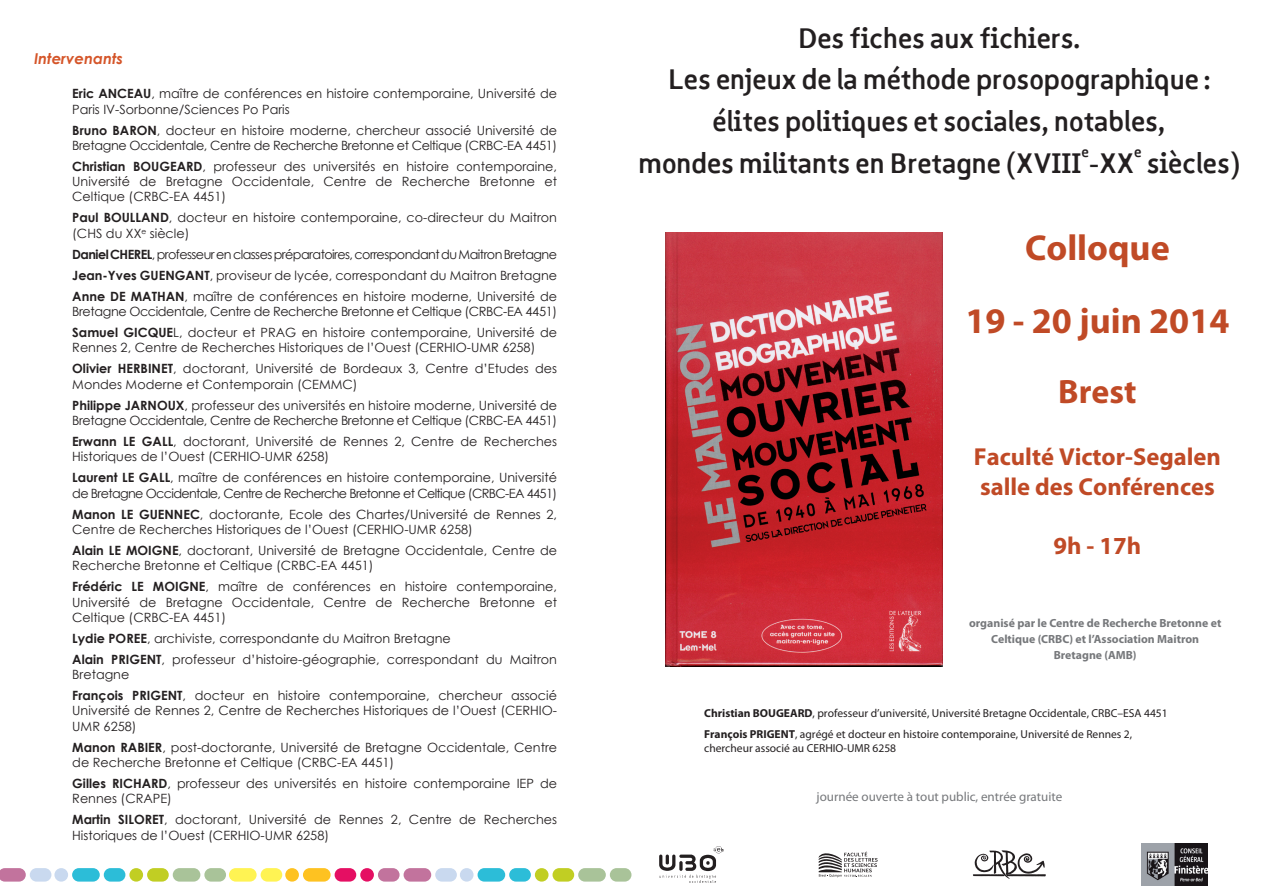
<style>
.page{position:relative;width:1263px;height:893px;background:#fff}
.page>*{position:absolute;margin:0;border:0;box-sizing:border-box;transform-origin:0 0}
.t1{font:700 36.15px "Myriad Pro";color:#c04a26}
.t2{font:700 33.9px "Myriad Pro";color:#c04a26}
.t3{font:700 29.25px/41.5px "Focus LF";color:#231f20;text-align:center}
.t4{font:700 24.6px/29.5px "Myriad Pro";color:#c04a26}
.t5{font:700 15.45px "Focus LF";color:#231f20}
.t6{font:italic 700 15px "Century Gothic";color:#d55529}
.t7{font:13.05px "Myriad Pro";color:#76787b}
.t8{font:12.75px/15.3px "Century Gothic";color:#231f20}
.t9{font:12.75px/21px "Century Gothic";letter-spacing:-.03em;color:#231f20}
.t10{font:12.75px/21px "Century Gothic";letter-spacing:-.05em;color:#231f20}
.t11{font:700 11.85px/16.2px "Myriad Pro";color:#76787b;text-align:center}
.t12{font:11.55px/20.7px "Myriad Pro";color:#231f20}
.s1{font-weight:700}
</style>
<div class="page">
<div style="left:30px;top:868px;width:21px;height:14px;background:#c9d9ef;border-radius:7px"></div>
<div style="left:54px;top:868px;width:14px;height:14px;background:#c9d9ef;border-radius:7px"></div>
<div style="left:72px;top:868px;width:28px;height:14px;background:#2cbdd8;border-radius:7px"></div>
<div style="left:129px;top:868px;width:14px;height:14px;background:#c1ce23;border-radius:7px"></div>
<div style="left:104px;top:868px;width:21px;height:14px;background:#2cbdd8;border-radius:7px"></div>
<div style="left:147px;top:868px;width:22px;height:14px;background:#c1ce23;border-radius:7px"></div>
<div style="left:173px;top:868px;width:27px;height:14px;background:#a9c399;border-radius:7px"></div>
<svg style="left:0;top:868px;width:26px;height:14px"></svg>
<div style="left:204px;top:868px;width:22px;height:14px;background:#a9c399;border-radius:7px"></div>
<div style="left:229px;top:868px;width:28px;height:14px;background:#fff353;border-radius:7px"></div>
<div style="left:435px;top:868px;width:22px;height:14px;background:#c9d9ef;border-radius:7px"></div>
<div style="left:261px;top:868px;width:21px;height:14px;background:#fff353;border-radius:7px"></div>
<div style="left:460px;top:868px;width:13px;height:14px;background:#c9d9ef;border-radius:7px"></div>
<div style="left:285px;top:868px;width:14px;height:14px;background:#fec221;border-radius:7px"></div>
<div style="left:478px;top:868px;width:27px;height:14px;background:#2cbdd8;border-radius:7px"></div>
<div style="left:335px;top:868px;width:21px;height:14px;background:#e50f63;border-radius:7px"></div>
<div style="left:535px;top:868px;width:13px;height:14px;background:#c1ce23;border-radius:7px"></div>
<div style="left:303px;top:868px;width:28px;height:14px;background:#fec221;border-radius:7px"></div>
<div style="left:509px;top:868px;width:22px;height:14px;background:#2cbdd8;border-radius:7px"></div>
<div style="left:360px;top:868px;width:14px;height:14px;background:#e50f63;border-radius:7px"></div>
<div style="left:552px;top:868px;width:22px;height:14px;background:#c1ce23;border-radius:7px"></div>
<div style="left:378px;top:868px;width:22px;height:14px;background:#c2739d;border-radius:7px"></div>
<div style="left:578px;top:868px;width:28px;height:14px;background:#a9c399;border-radius:7px"></div>
<div style="left:404px;top:868px;width:27px;height:14px;background:#c2739d;border-radius:7px"></div>
<div style="left:610px;top:868px;width:21px;height:14px;background:#a9c399;border-radius:7px"></div>
<img style="left:666px;top:232px;width:277px;height:434px">
<svg style="left:659px;top:846px;width:64px;height:37px"></svg>
<svg style="left:819px;top:851px;width:59px;height:26px"></svg>
<svg style="left:973px;top:850px;width:73px;height:29px"></svg>
<img style="left:1141px;top:844px;width:66px;height:41px">
<p class="t6" style="left:34px;top:49px;width:91px">Intervenants</p>
<p class="t8" style="left:72px;top:86px;width:486px"><span class="s1">Eric ANCEAU</span>, maître de conférences en histoire contemporaine, Université de<br>Paris IV-Sorbonne/Sciences Po Paris</p>
<p class="t9" style="left:72px;top:122px;width:486px;line-height:15.3px"><span class="s1">Bruno BARON</span>, docteur en histoire moderne, chercheur associé Université de<br>Bretagne Occidentale, Centre de Recherche Bretonne et Celtique (CRBC-EA 4451)</p>
<p class="t8" style="left:72px;top:158px;width:486px;text-align:justify"><span class="s1">Christian BOUGEARD</span>, professeur des universités en histoire contemporaine, Université de Bretagne Occidentale, Centre de Recherche Bretonne et Celtique (CRBC-EA 4451)</p>
<p class="t8" style="left:72px;top:210px;width:486px"><span class="s1">Paul BOULLAND</span>, docteur en histoire contemporaine, co-directeur du Maitron (CHS du XX<sup>e</sup> siècle)</p>
<p class="t8" style="left:72px;top:243px;width:486px;line-height:21px;text-align:justify"><span class="s1">Daniel CHEREL</span>, professeur en classes préparatoires, correspondant du Maitron Bretagne <span class="s1">Jean-Yves GUENGANT</span>, proviseur de lycée, correspondant du Maitron Bretagne <span class="s1">Anne DE MATHAN</span>, maître de conférences en histoire moderne, Université de</p>
<p class="t9" style="left:72px;top:301px;width:486px">Bretagne Occidentale, Centre de Recherche Bretonne et Celtique (CRBC-EA 4451)<br><span class="s1">Samuel GICQUE</span>L, docteur et PRAG en histoire contemporaine, Université de</p>
<p class="t8" style="left:72px;top:337px;width:486px;line-height:21px">Rennes 2, Centre de Recherches Historiques de l’Ouest (CERHIO-UMR 6258)<br><span class="s1">Olivier HERBINET</span>, doctorant, Université de Bordeaux 3, Centre d’Etudes des</p>
<p class="t8" style="left:72px;top:373px;width:486px;line-height:21px">Mondes Moderne et Contemporain (CEMMC)<br><span class="s1">Philippe JARNOUX</span>, professeur des universités en histoire moderne, Université de</p>
<p class="t9" style="left:72px;top:410px;width:486px">Bretagne Occidentale, Centre de Recherche Bretonne et Celtique (CRBC-EA 4451)<br><span class="s1">Erwann LE GALL</span>, doctorant, Université de Rennes 2, Centre de Recherches</p>
<p class="t8" style="left:72px;top:446px;width:486px;line-height:21px">Historiques de l’Ouest (CERHIO-UMR 6258)<br><span class="s1">Laurent LE GALL</span>, maître de conférences en histoire contemporaine, Université</p>
<p class="t10" style="left:72px;top:482px;width:486px">de Bretagne Occidentale, Centre de Recherche Bretonne et Celtique (CRBC-EA 4451)<br><span class="s1">Manon LE GUENNEC</span>, doctorante, Ecole des Chartes/Université de Rennes 2,</p>
<p class="t8" style="left:72px;top:519px;width:486px;line-height:21px">Centre de Recherches Historiques de l’Ouest (CERHIO-UMR 6258)<br><span class="s1">Alain LE MOIGNE</span>, doctorant, Université de Bretagne Occidentale, Centre de</p>
<p class="t8" style="left:72px;top:555px;width:486px;line-height:21px">Recherche Bretonne et Celtique (CRBC-EA 4451)<br><span class="s1">Frédéric LE MOIGNE</span>, maître de conférences en histoire contemporaine,</p>
<p class="t8" style="left:72px;top:594px;width:486px">Université de Bretagne Occidentale, Centre de Recherche Bretonne et<br>Celtique (CRBC-EA 4451)</p>
<p class="t8" style="left:72px;top:627px;width:486px;line-height:21px"><span class="s1">Lydie POREE</span>, archiviste, correspondante du Maitron Bretagne<br><span class="s1">Alain PRIGENT</span>, professeur d’histoire-géographie, correspondant du Maitron</p>
<p class="t8" style="left:72px;top:664px;width:486px;line-height:21px">Bretagne<br><span class="s1">François PRIGENT</span>, docteur en histoire contemporaine, chercheur associé</p>
<p class="t8" style="left:72px;top:703px;width:486px">Université de Rennes 2, Centre de Recherches Historiques de l’Ouest (CERHIO-<br>UMR 6258)</p>
<p class="t8" style="left:72px;top:739px;width:486px"><span class="s1">Manon RABIER</span>, post-doctorante, Université de Bretagne Occidentale, Centre de Recherche Bretonne et Celtique (CRBC-EA 4451)</p>
<p class="t8" style="left:72px;top:776px;width:486px"><span class="s1">Gilles RICHARD</span>, professeur des universités en histoire contemporaine IEP de<br>Rennes (CRAPE)</p>
<p class="t8" style="left:72px;top:812px;width:486px"><span class="s1">Martin SILORET</span>, doctorant, Université de Rennes 2, Centre de Recherches<br>Historiques de l’Ouest (CERHIO-UMR 6258)</p>
<h3 class="t3" style="left:638px;top:17px;width:603px">Des fiches aux fichiers.<br>Les enjeux de la méthode prosopographique : élites politiques et sociales, notables,<br>mondes militants en Bretagne (XVIII -XX siècles)</h3>
<p class="t5" style="left:1081px;top:142px;width:9px">e</p>
<p class="t5" style="left:1134px;top:142px;width:9px">e</p>
<h1 class="t1" style="left:1025px;top:225px;width:146px">Colloque</h1>
<h1 class="t1" style="left:965px;top:297px;width:266px">19 - 20 juin 2014</h1>
<h2 class="t2" style="left:1058px;top:370px;width:80px">Brest</h2>
<h3 class="t4" style="left:974px;top:441px;width:249px">Faculté Victor-Segalen salle des Conférences</h3>
<h3 class="t4" style="left:1053px;top:531px;width:89px">9h - 17h</h3>
<p class="t11" style="left:969px;top:614px;width:254px">organisé par le Centre de Recherche Bretonne et<br>Celtique (CRBC) et l’Association Maitron<br>Bretagne (AMB)</p>
<p class="t12" style="left:704px;top:703px;width:465px"><span class="s1">Christian BOUGEARD</span>, professeur d’université, Université Bretagne Occidentale, CRBC–ESA 4451<br><span class="s1">François PRIGENT</span>, agrégé et docteur en histoire contemporaine, Université de Rennes 2,</p>
<p class="t12" style="left:704px;top:737px;width:193px">chercheur associé au CERHIO-UMR 6258</p>
<p class="t7" style="left:816px;top:788px;width:247px">journée ouverte à tout public, entrée gratuite</p>
</div>
